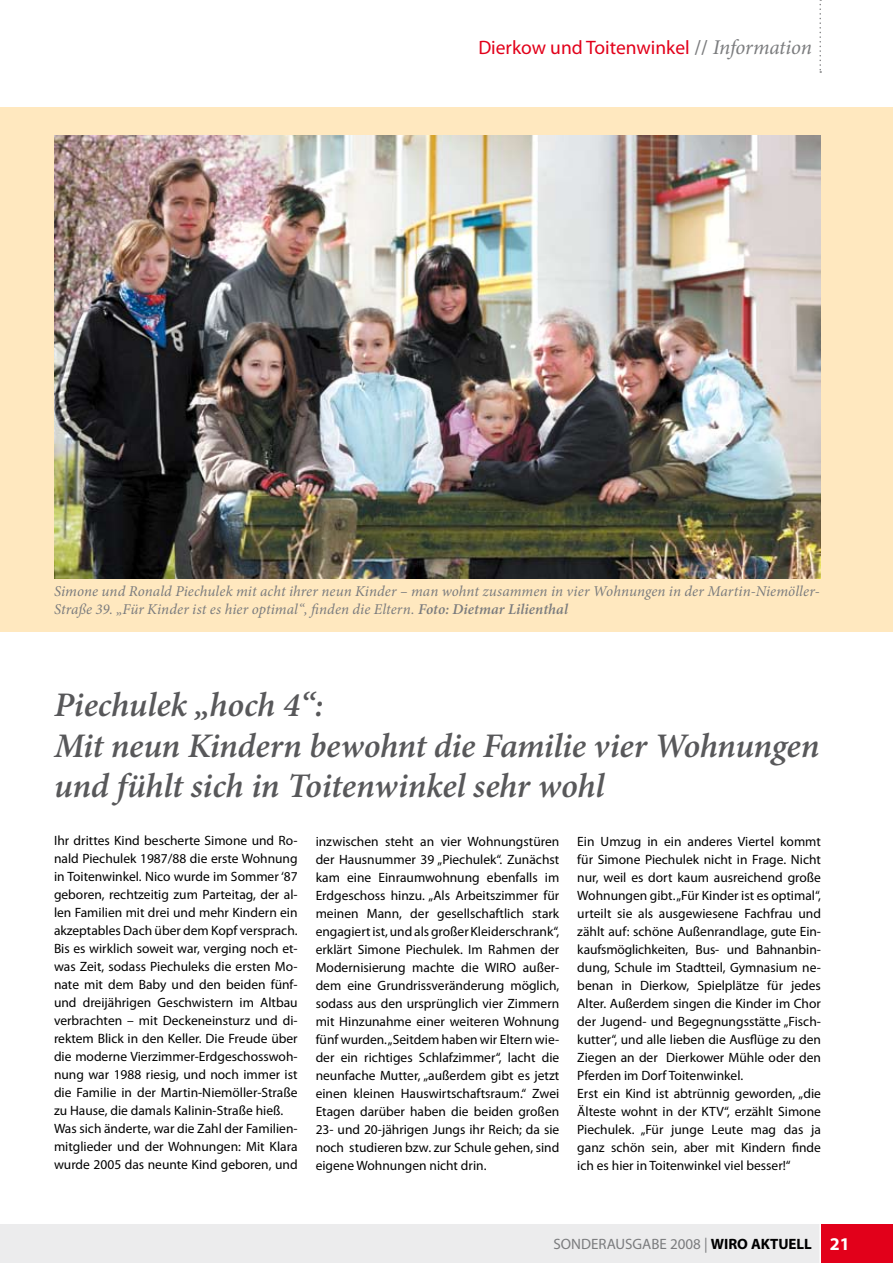
<style>
.page{position:relative;width:893px;height:1263px;background:#fff}
.page>*{position:absolute;margin:0;border:0;box-sizing:border-box;transform-origin:0 0}
.t1{font:italic 600 34.5px/40.5px "Minion Pro";letter-spacing:-.01em;color:#58585a}
.t2{font:19.5px "Myriad Pro";color:#e2001a}
.t3{font:italic 15px/18px "Minion Pro";letter-spacing:.005em;color:#7b7c7e}
.t4{font:15px "Myriad Pro";color:#7b7c7e}
.t5{font:13.5px/18px "Myriad Pro";color:#000}
.s1{font-family:"Minion Pro";font-weight:600;font-size:21px;color:#7b7c7e}
.s2{font-family:"Minion Pro";font-style:italic;font-size:21px;color:#7b7c7e}
.s3{font-weight:600}
.s4{font-weight:700;color:#000}
.s5{font-weight:700;font-size:18px;color:#fff}
</style>
<div class="page">
<div style="left:0;top:107px;width:893px;height:525px;background:#ffe8bf"></div>
<img style="left:54px;top:135px;width:767px;height:443px">
<div style="left:0;top:1224px;width:893px;height:39px;background:#ececed"></div>
<div style="left:821px;top:1224px;width:72px;height:39px;background:#e2001a"></div>
<hr style="left:819px;top:1224px;width:2px;height:39px;background:#fff">
<svg style="left:819px;top:0;width:2px;height:73px"></svg>
<h2 class="t2" style="left:478px;top:35px;width:335px">Dierkow und Toitenwinkel <span class="s1">//</span> <span class="s2">Information</span></h2>
<p class="t3" style="left:54px;top:582px;width:767px">Simone und Ronald Piechulek mit acht ihrer neun Kinder – man wohnt zusammen in vier Wohnungen in der Martin-Niemöller-<br>Straße 39. „Für Kinder ist es hier optimal“, finden die Eltern. <span class="s3">Foto: Dietmar Lilienthal</span></p>
<h1 class="t1" style="left:54px;top:686px;width:767px">Piechulek „hoch 4“:<br>Mit neun Kindern bewohnt die Familie vier Wohnungen und fühlt sich in Toitenwinkel sehr wohl</h1>
<p class="t5" style="left:54px;top:832px;width:245px">Ihr drittes Kind bescherte Simone und Ro&shy;nald Piechulek 1987/88 die erste Wohnung in Toitenwinkel. Nico wurde im Sommer ‘87 geboren, rechtzeitig zum Parteitag, der al&shy;len Familien mit drei und mehr Kindern ein akzeptables Dach über dem Kopf versprach.<br>Bis es wirklich soweit war, verging noch et&shy;was Zeit, sodass Piechuleks die ersten Mo&shy;nate mit dem Baby und den beiden fünf&shy;und dreijährigen Geschwistern im Altbau verbrachten – mit Deckeneinsturz und di&shy;rektem Blick in den Keller. Die Freude über die moderne Vierzimmer-Erdgeschosswoh&shy;nung war 1988 riesig, und noch immer ist die Familie in der Martin-Niemöller-Straße zu Hause, die damals Kalinin-Straße hieß.<br>Was sich änderte, war die Zahl der Familien&shy;mitglieder und der Wohnungen: Mit Klara wurde 2005 das neunte Kind geboren, und</p>
<p class="t5" style="left:316px;top:832px;width:245px;text-align:justify">inzwischen steht an vier Wohnungstüren der Hausnummer 39 „Piechulek“. Zunächst kam eine Einraumwohnung ebenfalls im Erdgeschoss hinzu. „Als Arbeitszimmer für meinen Mann, der gesellschaftlich stark engagiert ist, und als großer Kleiderschrank“, erklärt Simone Piechulek. Im Rahmen der Modernisierung machte die WIRO außer&shy;dem eine Grundrissveränderung möglich, sodass aus den ursprünglich vier Zimmern mit Hinzunahme einer weiteren Wohnung fünf wurden. „Seitdem haben wir Eltern wie&shy;der ein richtiges Schlafzimmer“, lacht die neunfache Mutter, „außerdem gibt es jetzt einen kleinen Hauswirtschaftsraum.“ Zwei Etagen darüber haben die beiden großen 23- und 20-jährigen Jungs ihr Reich; da sie noch studieren bzw. zur Schule gehen, sind eigene Wohnungen nicht drin.</p>
<p class="t5" style="left:577px;top:832px;width:245px">Ein Umzug in ein anderes Viertel kommt für Simone Piechulek nicht in Frage. Nicht nur, weil es dort kaum ausreichend große Wohnungen gibt. „Für Kinder ist es optimal“, urteilt sie als ausgewiesene Fachfrau und zählt auf: schöne Außenrandlage, gute Ein&shy;kaufsmöglichkeiten, Bus- und Bahnanbin&shy;dung, Schule im Stadtteil, Gymnasium ne&shy;benan in Dierkow, Spielplätze für jedes Alter. Außerdem singen die Kinder im Chor der Jugend- und Begegnungsstätte „Fisch&shy;kutter“, und alle lieben die Ausflüge zu den Ziegen an der Dierkower Mühle oder den Pferden im Dorf Toitenwinkel.<br>Erst ein Kind ist abtrünnig geworden, „die Älteste wohnt in der KTV“, erzählt Simone Piechulek. „Für junge Leute mag das ja ganz schön sein, aber mit Kindern finde ich es hier in Toitenwinkel viel besser!“</p>
<p class="t4" style="left:554px;top:1234px;width:298px">SONDERAUSGABE 2008 | <span class="s4">WIRO AKTUELL</span> <span class="s5">21</span></p>
</div>
